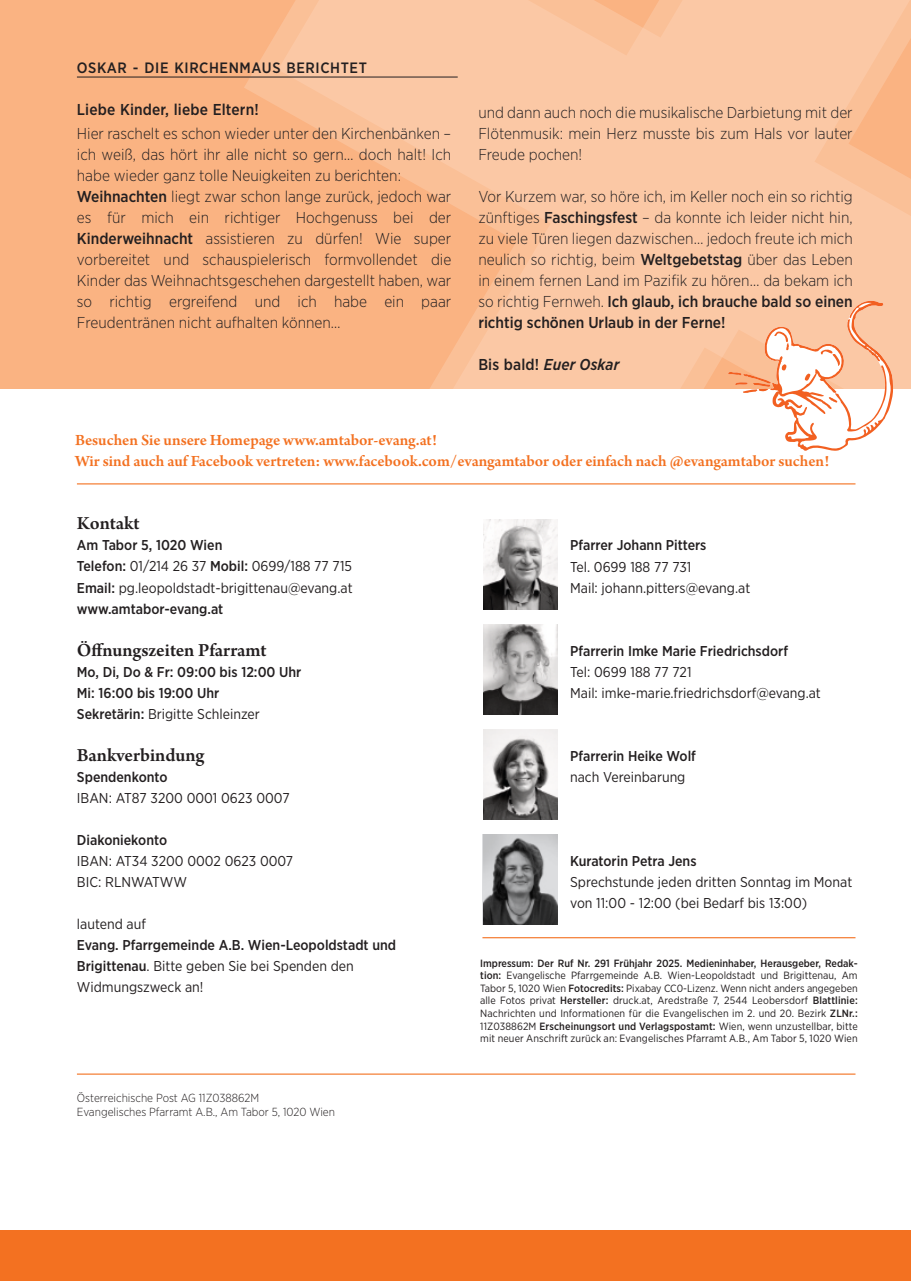
<style>
.page{position:relative;width:911px;height:1281px;background:#fff}
.page>*{position:absolute;margin:0;border:0;box-sizing:border-box;transform-origin:0 0}
.t1{font:600 19.5px "Arno Pro";letter-spacing:-.005em;color:#231f20}
.t2{font:600 16.5px/21px "Arno Pro";letter-spacing:-.005em;color:#f37121}
.t3{font:300 15.75px/21px "Gotham Narrow";color:#231f20;text-align:justify}
.t4{font:500 15.75px "Gotham Narrow";letter-spacing:.01em;color:#231f20}
.t5{font:italic 500 15.75px "Gotham Narrow";letter-spacing:.01em;color:#231f20}
.t6{font:500 15px "Gotham Narrow";letter-spacing:.04em;color:#231f20}
.t7{font:14.25px/21px "Gotham Narrow";color:#231f20}
.t8{font:500 14.25px/21px "Gotham Narrow";color:#231f20}
.t9{font:300 11.7px/14.1px "Gotham Narrow";color:#231f20}
.t10{font:10.5px/12.6px "Gotham Narrow";letter-spacing:.01em;color:#231f20;text-align:justify}
.s1{font-weight:500}
.s2{font-style:normal}
.s3{font-weight:400}
</style>
<div class="page">
<div style="left:0;top:0;width:910px;height:388px;background:#fab382"></div>
<svg style="left:244px;top:0;width:666px;height:388px;fill:#fbc8a5"></svg>
<div style="left:0;top:1229px;width:910px;height:51px;background:#f37121"></div>
<img style="left:483px;top:624px;width:74px;height:90px">
<img style="left:483px;top:519px;width:74px;height:90px">
<img style="left:483px;top:729px;width:74px;height:90px">
<img style="left:483px;top:834px;width:74px;height:90px">
<hr style="left:482px;top:937px;width:373px;height:1px;background:#f37121">
<hr style="left:77px;top:1073px;width:778px;height:1px;background:#f37121">
<hr style="left:77px;top:483px;width:778px;height:1px;background:#f37121">
<hr style="left:77px;top:77px;width:380px;height:1px;background:#231f20">
<svg style="left:728px;top:300px;width:165px;height:151px"></svg>
<p class="t6" style="left:77px;top:61px;width:291px">OSKAR - DIE KIRCHENMAUS BERICHTET</p>
<p class="t4" style="left:77px;top:102px;width:183px">Liebe Kinder, liebe Eltern!</p>
<p class="t3" style="left:77px;top:124px;width:376px;text-align:left">Hier raschelt es schon wieder unter den Kirchenbänken – ich weiß, das hört ihr alle nicht so gern… doch halt! Ich habe wieder ganz tolle Neuigkeiten zu berichten:<br><span class="s1">Weihnachten</span> liegt zwar schon lange zurück, jedoch war es für mich ein richtiger Hochgenuss bei der <span class="s1">Kinderweihnacht</span> assistieren zu dürfen! Wie super vorbereitet und schauspielerisch formvollendet die Kinder das Weihnachtsgeschehen dargestellt haben, war so richtig ergreifend und ich habe ein paar Freudentränen nicht aufhalten können…</p>
<p class="t3" style="left:478px;top:103px;width:376px">und dann auch noch die musikalische Darbietung mit der Flötenmusik: mein Herz musste bis zum Hals vor lauter Freude pochen!</p>
<p class="t3" style="left:478px;top:187px;width:376px">Vor Kurzem war, so höre ich, im Keller noch ein so richtig zünftiges <span class="s1">Faschingsfest</span> – da konnte ich leider nicht hin, zu viele Türen liegen dazwischen… jedoch freute ich mich neulich so richtig, beim <span class="s1">Weltgebetstag</span> über das Leben in einem fernen Land im Pazifik zu hören… da bekam ich so richtig Fernweh. <span class="s1">Ich glaub, ich brauche bald so einen richtig schönen Urlaub in der Ferne!</span></p>
<p class="t5" style="left:478px;top:358px;width:142px"><span class="s2">Bis bald!</span> Euer Oskar</p>
<p class="t2" style="left:75px;top:432px;width:755px">Besuchen Sie unsere Homepage www.amtabor-evang.at!<br>Wir sind auch auf Facebook vertreten: www.facebook.com/evangamtabor oder einfach nach @evangamtabor suchen!</p>
<p class="t1" style="left:77px;top:516px;width:64px">Kontakt</p>
<p class="t7" style="left:77px;top:535px;width:277px"><span class="s1">Am Tabor 5, 1020 Wien<br>Telefon:</span> 01/214 26 37 <span class="s1">Mobil:</span> 0699/188 77 715<br><span class="s1">Email:</span> pg.leopoldstadt-brigittenau@evang.at <span class="s1">www.amtabor-evang.at</span></p>
<p class="t1" style="left:77px;top:642px;width:191px">Öffnungszeiten Pfarramt</p>
<p class="t8" style="left:77px;top:661px;width:226px">Mo, Di, Do &amp; Fr: 09:00 bis 12:00 Uhr<br>Mi: 16:00 bis 19:00 Uhr<br>Sekretärin: <span class="s3">Brigitte Schleinzer</span></p>
<p class="t1" style="left:77px;top:747px;width:129px">Bankverbindung</p>
<p class="t8" style="left:77px;top:766px;width:92px">Spendenkonto</p>
<p class="t7" style="left:77px;top:787px;width:214px">IBAN: AT87 3200 0001 0623 0007</p>
<p class="t8" style="left:77px;top:829px;width:92px">Diakoniekonto</p>
<p class="t7" style="left:77px;top:850px;width:218px">IBAN: AT34 3200 0002 0623 0007<br>BIC: RLNWATWW</p>
<p class="t7" style="left:77px;top:913px;width:71px">lautend auf</p>
<p class="t8" style="left:77px;top:934px;width:321px">Evang. Pfarrgemeinde A.B. Wien-Leopoldstadt und<br>Brigittenau<span class="s3">. Bitte geben Sie bei Spenden den<br>Widmungszweck an!</span></p>
<p class="t9" style="left:77px;top:1091px;width:259px">Österreichische Post AG 11Z038862M<br>Evangelisches Pfarramt A.B., Am Tabor 5, 1020 Wien</p>
<p class="t8" style="left:570px;top:535px;width:138px">Pfarrer Johann Pitters</p>
<p class="t7" style="left:570px;top:556px;width:182px">Tel. 0699 188 77 731<br>Mail: johann.pitters@evang.at</p>
<p class="t8" style="left:570px;top:640px;width:219px">Pfarrerin Imke Marie Friedrichsdorf</p>
<p class="t7" style="left:570px;top:661px;width:252px">Tel: 0699 188 77 721<br>Mail: imke-marie.friedrichsdorf@evang.at</p>
<p class="t8" style="left:570px;top:745px;width:127px">Pfarrerin Heike Wolf</p>
<p class="t7" style="left:570px;top:766px;width:117px">nach Vereinbarung</p>
<p class="t8" style="left:570px;top:850px;width:128px">Kuratorin Petra Jens</p>
<p class="t7" style="left:570px;top:871px;width:283px">Sprechstunde jeden dritten Sonntag im Monat von 11:00 - 12:00 (bei Bedarf bis 13:00)</p>
<p class="t10" style="left:480px;top:957px;width:379px"><span class="s1">Impressum: Der Ruf Nr. 291 Frühjahr 2025. Medieninhaber, Herausgeber, Redak&shy;tion:</span> Evangelische Pfarrgemeinde A.B. Wien-Leopoldstadt und Brigittenau, Am Tabor 5, 1020 Wien <span class="s1">Fotocredits:</span> Pixabay CC0-Lizenz. Wenn nicht anders angegeben alle Fotos privat <span class="s1">Hersteller:</span> druck.at, Aredstraße 7, 2544 Leobersdorf <span class="s1">Blattlinie:<br></span>Nachrichten und Informationen für die Evangelischen im 2. und 20. Bezirk <span class="s1">ZLNr.:<br></span>11Z038862M <span class="s1">Erscheinungsort und Verlagspostamt:</span> Wien, wenn unzustellbar, bitte mit neuer Anschrift zurück an: Evangelisches Pfarramt A.B., Am Tabor 5, 1020 Wien</p>
</div>
